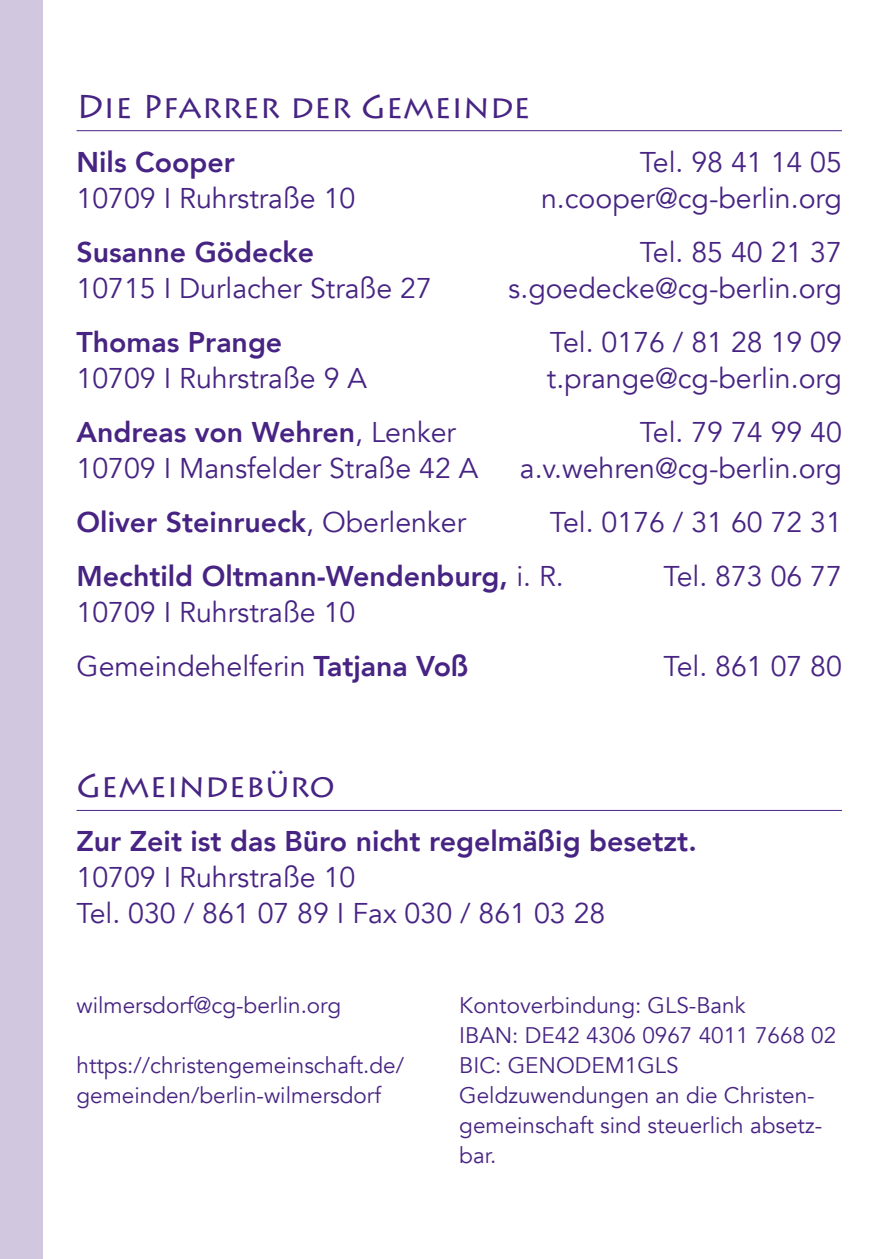
<style>
.page{position:relative;width:893px;height:1259px;background:#fff}
.page>*{position:absolute;margin:0;border:0;box-sizing:border-box;transform-origin:0 0}
.t1{font:33px "Lithos Pro";color:#472483}
.t2{font:28.5px/54px "Avenir";color:#472483}
.t3{font:800 28.5px/54px "Avenir";color:#472483}
.t4{font:22.5px/30px "Avenir";color:#472483}
.s1{font-weight:400}
.s2{font-weight:800}
</style>
<div class="page">
<div style="left:0;top:0;width:43px;height:1259px;background:#d1c8e0"></div>
<hr style="left:77px;top:130px;width:765px;height:1px;background:#472483">
<hr style="left:77px;top:810px;width:765px;height:1px;background:#472483">
<p class="t1" style="left:77px;top:87px;width:456px">Die Pfarrer der Gemeinde</p>
<p class="t3" style="left:77px;top:135px;width:160px">Nils Cooper</p>
<p class="t2" style="left:640px;top:135px;width:204px">Tel. 98 41 14 05</p>
<p class="t2" style="left:77px;top:171px;width:280px">10709 I Ruhrstraße 10</p>
<p class="t2" style="left:541px;top:171px;width:302px">n.cooper@cg-berlin.org</p>
<p class="t3" style="left:77px;top:225px;width:239px">Susanne Gödecke</p>
<p class="t2" style="left:640px;top:225px;width:204px">Tel. 85 40 21 37</p>
<p class="t2" style="left:77px;top:261px;width:357px">10715 I Durlacher Straße 27</p>
<p class="t2" style="left:508px;top:261px;width:335px">s.goedecke@cg-berlin.org</p>
<p class="t3" style="left:77px;top:315px;width:207px">Thomas Prange</p>
<p class="t2" style="left:550px;top:315px;width:294px">Tel. 0176 / 81 28 19 09</p>
<p class="t2" style="left:77px;top:351px;width:292px">10709 I Ruhrstraße 9 A</p>
<p class="t2" style="left:547px;top:351px;width:297px">t.prange@cg-berlin.org</p>
<p class="t3" style="left:77px;top:405px;width:381px">Andreas von Wehren<span class="s1">, Lenker</span></p>
<p class="t2" style="left:640px;top:405px;width:204px">Tel. 79 74 99 40</p>
<p class="t2" style="left:77px;top:441px;width:403px">10709 I Mansfelder Straße 42 A</p>
<p class="t2" style="left:520px;top:441px;width:324px">a.v.wehren@cg-berlin.org</p>
<p class="t3" style="left:77px;top:495px;width:391px">Oliver Steinrueck<span class="s1">, Oberlenker</span></p>
<p class="t3" style="left:77px;top:495px;width:767px;text-indent:473px"><span class="s1">Tel. 0176 / 31 60 72 31<br></span>Mechtild Oltmann-Wendenburg, <span class="s1">i. R.</span></p>
<p class="t2" style="left:663px;top:549px;width:180px">Tel. 873 06 77</p>
<p class="t2" style="left:77px;top:585px;width:393px">10709 I Ruhrstraße 10<br>Gemeindehelferin <span class="s2">Tatjana Voß</span></p>
<p class="t2" style="left:663px;top:639px;width:180px">Tel. 861 07 80</p>
<p class="t1" style="left:77px;top:767px;width:260px">Gemeindebüro</p>
<p class="t3" style="left:77px;top:814px;width:622px">Zur Zeit ist das Büro nicht regelmäßig besetzt.</p>
<p class="t2" style="left:77px;top:860px;width:530px;line-height:36px">10709 I Ruhrstraße 10<br>Tel. 030 / 861 07 89 I Fax 030 / 861 03 28</p>
<p class="t4" style="left:77px;top:991px;width:266px">wilmersdorf@cg-berlin.org</p>
<p class="t4" style="left:77px;top:1051px;width:329px">https://christengemeinschaft.de/ gemeinden/berlin-wilmersdorf</p>
<p class="t4" style="left:459px;top:991px;width:379px">Kontoverbindung: GLS-Bank<br>IBAN: DE42 4306 0967 4011 7668 02<br>BIC: GENODEM1GLS<br>Geldzuwendungen an die Christen&shy;gemeinschaft sind steuerlich absetz&shy;bar.</p>
</div>
